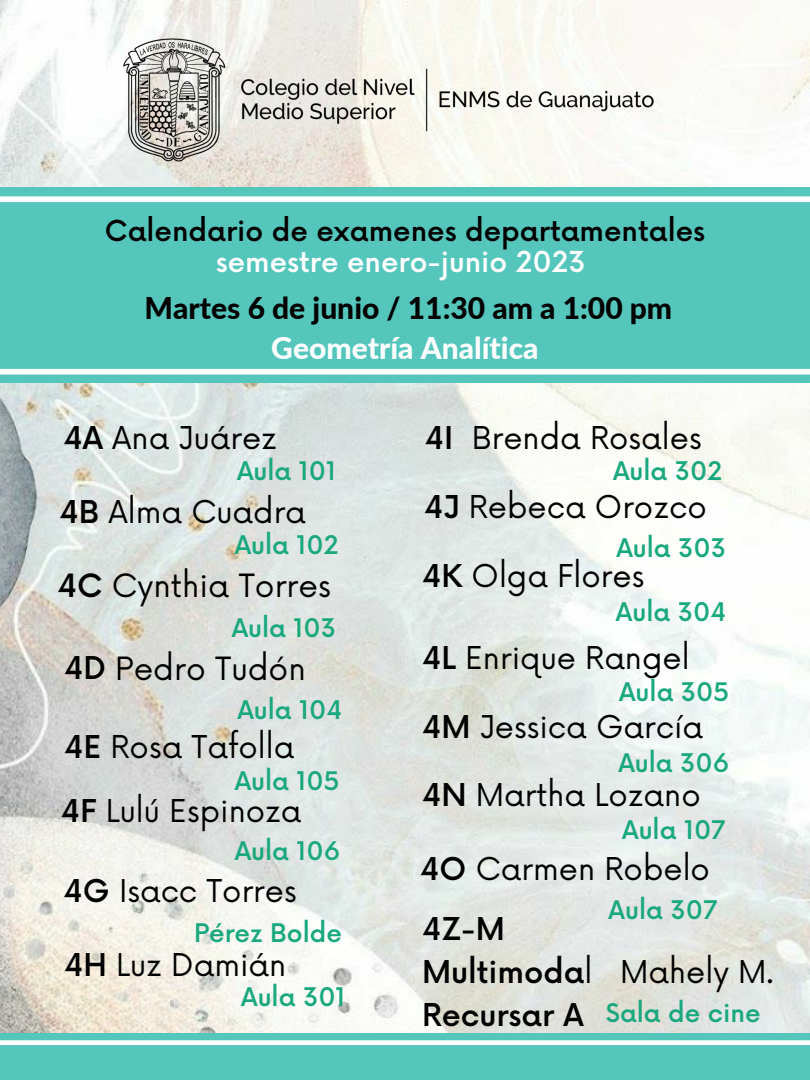
<style>
.page{position:relative;width:810px;height:1080px;background:#fff}
.page>*{position:absolute;margin:0;border:0;box-sizing:border-box;transform-origin:0 0}
.t1{font:31.25px "Now";color:#000}
.t2{font:30.62px "Now";color:#000}
.t3{font:500 30.62px "Now";color:#000}
.t4{font:800 30px "Lato";color:#000}
.t5{font:800 30px "Lato";color:#fff}
.t6{font:500 28.12px "Now";color:#000}
.t7{font:500 28.12px "Now";color:#fff}
.t8{font:500 25px "Now";color:#1aa87e}
.s1{font-weight:500}
.s2{font-weight:500;font-size:30.62px}
.s3{font-weight:400}
</style>
<div class="page">
<img style="left:0;top:0;width:810px;height:1033px">
<img style="left:115px;top:25px;width:580px;height:153px">
<div style="left:0;top:188px;width:810px;height:195px;background:#54c6bc"></div>
<svg style="left:0;top:196px;width:810px;height:179px"></svg>
<div style="left:0;top:1033px;width:810px;height:47px;background:#54c6bc"></div>
<svg style="left:0;top:1040px;width:810px;height:5px;background:#f5fbfb"></svg>
<p class="t6" style="left:105px;top:216px;width:602px">Calendario de examenes departamentales</p>
<p class="t7" style="left:216px;top:247px;width:371px">semestre enero-junio 2023</p>
<p class="t4" style="left:145px;top:289px;width:529px">Martes 6 de junio / 11:30 am a 1:00 pm</p>
<p class="t5" style="left:271px;top:330px;width:269px">Geometría Analítica</p>
<p class="t2" style="left:64px;top:421px;width:215px"><span class="s1">4A</span> Ana Juárez</p>
<p class="t8" style="left:237px;top:458px;width:101px">Aula 101</p>
<p class="t2" style="left:60px;top:495px;width:248px"><span class="s1">4B</span> Alma Cuadra</p>
<p class="t8" style="left:235px;top:532px;width:105px">Aula 102</p>
<p class="t1" style="left:57px;top:569px;width:275px"><span class="s1">4C</span> Cynthia Torres</p>
<p class="t8" style="left:232px;top:614px;width:106px">Aula 103</p>
<p class="t1" style="left:64px;top:651px;width:243px"><span class="s2">4D</span> Pedro Tudón</p>
<p class="t8" style="left:237px;top:696px;width:106px">Aula 104</p>
<p class="t2" style="left:64px;top:730px;width:232px"><span class="s1">4E</span> Rosa Tafolla</p>
<p class="t2" style="left:61px;top:794px;width:242px"><span class="s1">4F</span> Lulú Espinoza</p>
<p class="t8" style="left:235px;top:767px;width:106px">Aula 105</p>
<p class="t8" style="left:235px;top:837px;width:107px">Aula 106</p>
<p class="t2" style="left:64px;top:874px;width:235px"><span class="s1">4G</span> Isacc Torres</p>
<p class="t8" style="left:194px;top:920px;width:149px">Pérez Bolde</p>
<p class="t2" style="left:64px;top:948px;width:224px"><span class="s1">4H</span> Luz Damián</p>
<p class="t8" style="left:241px;top:983px;width:106px">Aula 301</p>
<p class="t2" style="left:425px;top:421px;width:278px"><span class="s1">4I</span> Brenda Rosales</p>
<p class="t8" style="left:613px;top:458px;width:111px">Aula 302</p>
<p class="t2" style="left:424px;top:490px;width:284px"><span class="s1">4J</span> Rebeca Orozco</p>
<p class="t2" style="left:422px;top:558px;width:224px"><span class="s1">4K</span> Olga Flores</p>
<p class="t8" style="left:616px;top:534px;width:111px">Aula 303</p>
<p class="t8" style="left:616px;top:598px;width:112px">Aula 304</p>
<p class="t2" style="left:422px;top:641px;width:269px"><span class="s1">4L</span> Enrique Rangel</p>
<p class="t2" style="left:422px;top:710px;width:283px"><span class="s1">4M</span> Jessica García</p>
<p class="t2" style="left:422px;top:778px;width:280px"><span class="s1">4N</span> Martha Lozano</p>
<p class="t8" style="left:619px;top:678px;width:112px">Aula 305</p>
<p class="t8" style="left:618px;top:750px;width:113px">Aula 306</p>
<p class="t8" style="left:622px;top:816px;width:105px">Aula 107</p>
<p class="t2" style="left:420px;top:852px;width:291px"><span class="s1">4O</span> Carmen Robelo</p>
<p class="t8" style="left:609px;top:896px;width:110px">Aula 307</p>
<p class="t3" style="left:422px;top:913px;width:84px">4Z-M</p>
<p class="t3" style="left:422px;top:955px;width:353px">Multimoda<span class="s3">l Mahely M.</span></p>
<p class="t3" style="left:422px;top:998px;width:163px">Recursar A</p>
<p class="t8" style="left:606px;top:999px;width:156px">Sala de cine</p>
</div>
